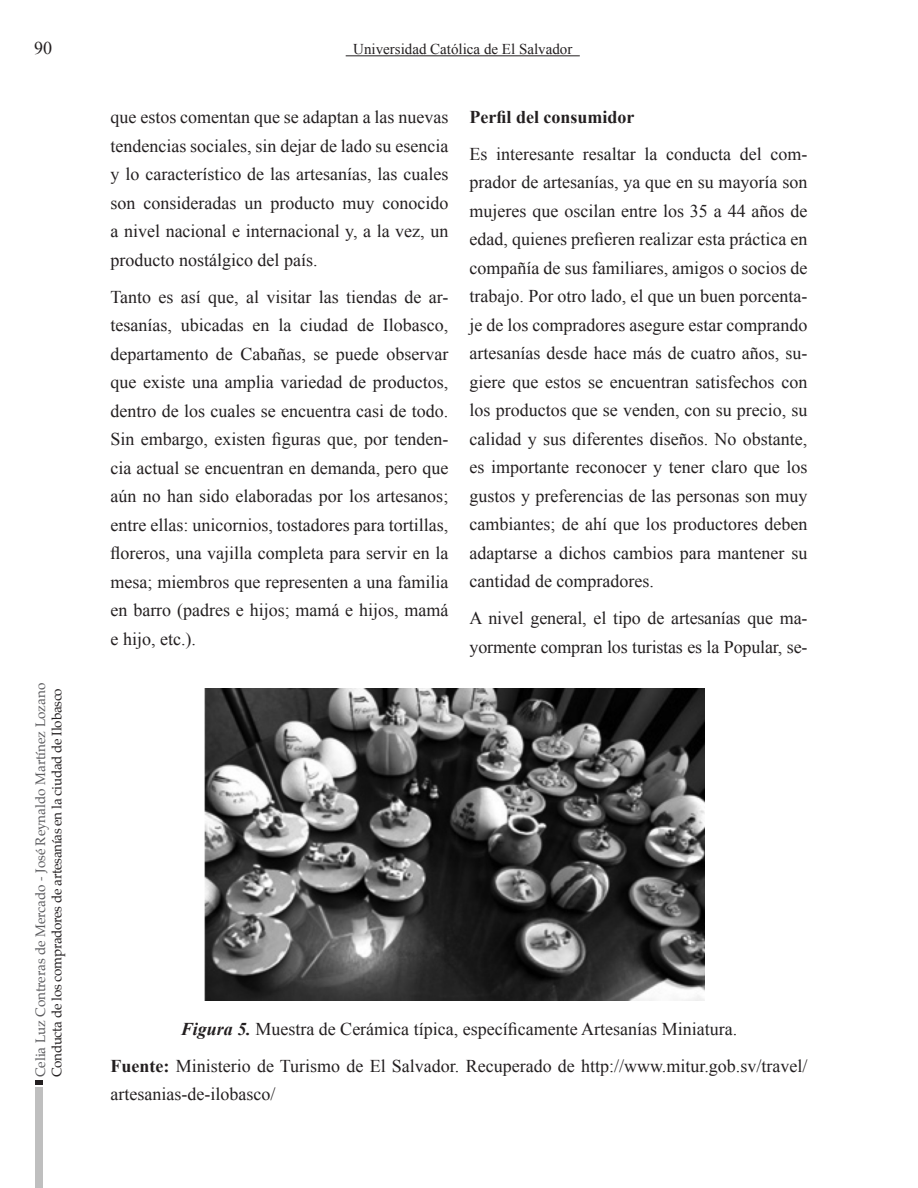
<style>
.page{position:relative;width:918px;height:1188px;background:#fff}
.page>*{position:absolute;margin:0;border:0;box-sizing:border-box;transform-origin:0 0}
.Anuario2016{font:18px/28.5px "Times New Roman";color:#231f20;text-align:justify}
.Anuario2016-2{font:700 18px "Times New Roman";color:#231f20}
.t1{font:15px "Times New Roman";color:#231f20}
.t2{font:13.5px "Palatino";letter-spacing:-.02em;color:#231f20}
.t3{font:13.5px "Palatino";color:#5a5a5d}
.s1{font-weight:700;font-style:italic}
.s2{font-weight:700}
</style>
<div class="page">
<hr style="left:346px;top:55px;width:234px;height:1px;background:#231f20">
<div style="left:35px;top:1087px;width:8px;height:101px;background:#bfbfbf"></div>
<svg style="left:35px;top:1081px;width:8px;height:4px"></svg>
<img style="left:204px;top:688px;width:500px;height:313px">
<p class="Anuario2016" style="left:34px;top:33px;width:19px">90</p>
<p class="t1" style="left:353px;top:39px;width:221px">Universidad Católica de El Salvador</p>
<p class="t3" style="left:29px;top:1077px;width:396px;rotate:-90deg">Celia Luz Contreras de Mercado - José Reynaldo Martínez Lozano</p>
<p class="t2" style="left:46px;top:1077px;width:391px;rotate:-90deg">Conducta de los compradores de artesanías en la ciudad de Ilobasco</p>
<p class="Anuario2016" style="left:111px;top:102px;width:339px">que estos comentan que se adaptan a las nuevas tendencias sociales, sin dejar de lado su esencia y lo característico de las artesanías, las cuales son consideradas un producto muy conocido a nivel nacional e internacional y, a la vez, un producto nostálgico del país.</p>
<p class="Anuario2016" style="left:111px;top:282px;width:339px">Tanto es así que, al visitar las tiendas de ar&shy;tesanías, ubicadas en la ciudad de Ilobasco, departamento de Cabañas, se puede observar que existe una amplia variedad de productos, dentro de los cuales se encuentra casi de todo.<br>Sin embargo, existen figuras que, por tenden&shy;cia actual se encuentran en demanda, pero que aún no han sido elaboradas por los artesanos; entre ellas: unicornios, tostadores para tortillas, floreros, una vajilla completa para servir en la mesa; miembros que representen a una familia en barro (padres e hijos; mamá e hijos, mamá e hijo, etc.).</p>
<p class="Anuario2016-2" style="left:470px;top:104px;width:167px">Perfil del consumidor</p>
<p class="Anuario2016" style="left:470px;top:139px;width:339px">Es interesante resaltar la conducta del com&shy;prador de artesanías, ya que en su mayoría son mujeres que oscilan entre los 35 a 44 años de edad, quienes prefieren realizar esta práctica en compañía de sus familiares, amigos o socios de trabajo. Por otro lado, el que un buen porcenta&shy;je de los compradores asegure estar comprando artesanías desde hace más de cuatro años, su&shy;giere que estos se encuentran satisfechos con los productos que se venden, con su precio, su calidad y sus diferentes diseños. No obstante, es importante reconocer y tener claro que los gustos y preferencias de las personas son muy cambiantes; de ahí que los productores deben adaptarse a dichos cambios para mantener su cantidad de compradores.</p>
<p class="Anuario2016" style="left:470px;top:604px;width:339px">A nivel general, el tipo de artesanías que ma&shy;yormente compran los turistas es la Popular, se-</p>
<p class="Anuario2016" style="left:181px;top:1014px;width:558px"><span class="s1">Figura 5.</span> Muestra de Cerámica típica, específicamente Artesanías Miniatura.</p>
<p class="Anuario2016" style="left:111px;top:1051px;width:698px"><span class="s2">Fuente:</span> Ministerio de Turismo de El Salvador. Recuperado de http://www.mitur.gob.sv/travel/ artesanias-de-ilobasco/</p>
</div>
